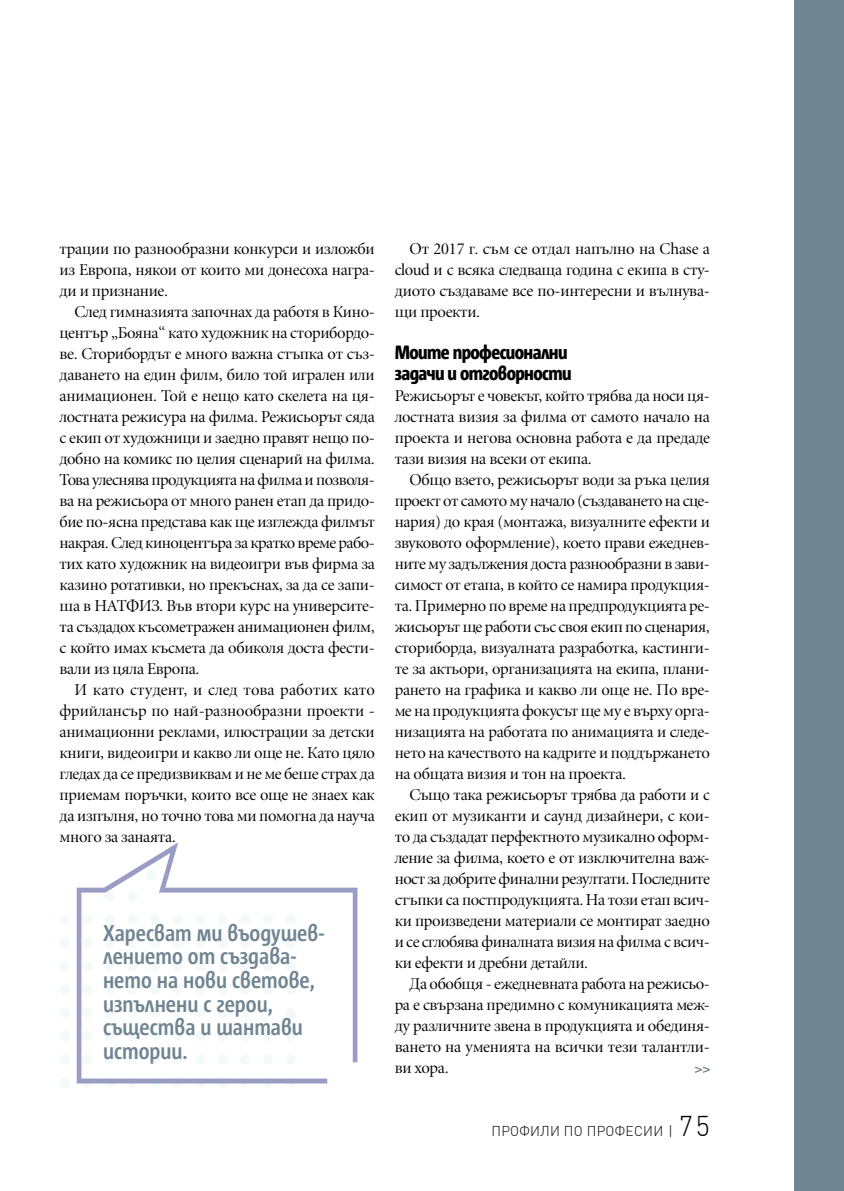
<style>
.page{position:relative;width:844px;height:1191px;background:#fff}
.page>*{position:absolute;margin:0;border:0;box-sizing:border-box;transform-origin:0 0}
.t1{font:700 22.75px/23.6px "Corpid Cd OTB";color:#6f8592}
.t2{font:800 19.25px/21px "Corpid Cd OTB";letter-spacing:-.03em;color:#000}
.t3{font:16.62px/21px "SP Vitosha Fine";letter-spacing:-.02em;color:#000;text-align:justify}
.t4{font:300 14px "DIN Cyr";letter-spacing:.02em;color:#000}
.s1{font-size:28px}
</style>
<div class="page">
<div style="left:794px;top:0;width:49px;height:1191px;background:#6f8592"></div>
<svg style="left:285px;top:1077px;width:10px;height:10px"></svg>
<svg style="left:263px;top:1077px;width:10px;height:10px"></svg>
<svg style="left:240px;top:1077px;width:10px;height:10px"></svg>
<svg style="left:218px;top:1077px;width:10px;height:10px"></svg>
<svg style="left:195px;top:1077px;width:10px;height:10px"></svg>
<svg style="left:172px;top:1077px;width:11px;height:10px"></svg>
<svg style="left:150px;top:1077px;width:10px;height:10px"></svg>
<svg style="left:127px;top:1077px;width:10px;height:10px"></svg>
<svg style="left:105px;top:1077px;width:10px;height:10px"></svg>
<svg style="left:82px;top:1077px;width:10px;height:10px"></svg>
<div style="left:60px;top:1077px;width:10px;height:10px;background:#f4f9fa;border-radius:50%"></div>
<div style="left:60px;top:1054px;width:10px;height:10px;background:#f4f9fa;border-radius:50%"></div>
<div style="left:60px;top:1031px;width:10px;height:10px;background:#f4f9fa;border-radius:50%"></div>
<div style="left:60px;top:1007px;width:10px;height:10px;background:#f4f9fa;border-radius:50%"></div>
<div style="left:60px;top:984px;width:10px;height:10px;background:#f4f9fa;border-radius:50%"></div>
<div style="left:60px;top:961px;width:10px;height:10px;background:#f4f9fa;border-radius:50%"></div>
<div style="left:60px;top:937px;width:10px;height:11px;background:#f4f9fa;border-radius:50%"></div>
<div style="left:60px;top:914px;width:10px;height:10px;background:#f4f9fa;border-radius:50%"></div>
<svg style="left:77px;top:842px;width:280px;height:241px"></svg>
<svg style="left:695px;top:1066px;width:14px;height:6px"></svg>
<p class="t3" style="left:60px;top:239px;width:317px">трации по разнообразни конкурси и изложби из Европа, някои от които ми донесоха награ&shy;ди и признание.</p>
<p class="t3" style="left:60px;top:302px;width:317px;text-indent:15px">След гимназията започнах да работя в Кино&shy;център „Бояна“ като художник на сторибордо&shy;ве. Сторибордът е много важна стъпка от съз&shy;даването на един филм, било той игрален или анимационен. Той е нещо като скелета на ця&shy;лостната режисура на филма. Режисьорът сяда с екип от художници и заедно правят нещо по&shy;добно на комикс по целия сценарий на филма.<br>Това улеснява продукцията на филма и позволя&shy;ва на режисьора от много ранен етап да придо&shy;бие по-ясна представа как ще изглежда филмът накрая. След киноцентъра за кратко време рабо&shy;тих като художник на видеоигри във фирма за казино ротативки, но прекъснах, за да се запи&shy;ша в НАТФИЗ. Във втори курс на университе&shy;та създадох късометражен анимационен филм, с който имах късмета да обиколя доста фести&shy;вали из цяла Европа.</p>
<p class="t3" style="left:60px;top:680px;width:317px;text-indent:15px">И като студент, и след това работих като фрийлансър по най-разнообразни проекти - анимационни реклами, илюстрации за детски книги, видеоигри и какво ли още не. Като цяло гледах да се предизвиквам и не ме беше страх да приемам поръчки, които все още не знаех как да изпълня, но точно това ми помогна да науча много за занаята.</p>
<h1 class="t1" style="left:103px;top:922px;width:222px">Харесват ми въодушев&shy;лението от създава&shy;нето на нови светове, изпълнени с герои, същества и шантави истории.</h1>
<p class="t3" style="left:394px;top:239px;width:317px;text-indent:15px">От 2017 г. съм се отдал напълно на Chase a cloud и с всяка следваща година с екипа в сту&shy;диото създаваме все по-интересни и вълнува&shy;щи проекти.</p>
<p class="t2" style="left:394px;top:342px;width:178px">Моите професионални задачи и отговорности</p>
<p class="t3" style="left:394px;top:386px;width:316px">Режисьорът е човекът, който трябва да носи ця&shy;лостната визия за филма от самото начало на проекта и негова основна работа е да предаде тази визия на всеки от екипа.</p>
<p class="t3" style="left:394px;top:470px;width:317px;text-indent:15px">Общо взето, режисьорът води за ръка целия проект от самото му начало (създаването на сце&shy;нария) до края (монтажа, визуалните ефекти и звуковото оформление), което прави ежеднев&shy;ните му задължения доста разнообразни в зави&shy;симост от етапа, в който се намира продукция&shy;та. Примерно по време на предпродукцията ре&shy;жисьорът ще работи със своя екип по сценария, сториборда, визуалната разработка, кастинги&shy;те за актьори, организацията на екипа, плани&shy;рането на графика и какво ли още не. По вре&shy;ме на продукцията фокусът ще му е върху орга&shy;низацията на работата по анимацията и следе&shy;нето на качеството на кадрите и поддържането на общата визия и тон на проекта.</p>
<p class="t3" style="left:394px;top:785px;width:317px;text-indent:15px">Също така режисьорът трябва да работи и с екип от музиканти и саунд дизайнери, с кои&shy;то да създадат перфектното музикално оформ&shy;ление за филма, което е от изключителна важ&shy;ност за добрите финални резултати. Последните стъпки са постпродукцията. На този етап всич&shy;ки произведени материали се монтират заедно и се сглобява финалната визия на филма с всич&shy;ки ефекти и дребни детайли.</p>
<p class="t3" style="left:394px;top:974px;width:317px;text-indent:15px">Да обобщя - ежедневната работа на режисьо&shy;ра е свързана предимно с комуникацията меж&shy;ду различните звена в продукцията и обединя&shy;ването на уменията на всички тези талантли&shy;ви хора.</p>
<p class="t4" style="left:491px;top:1121px;width:220px">ПРОФИЛИ ПО ПРОФЕСИИ | <span class="s1">75</span></p>
</div>
